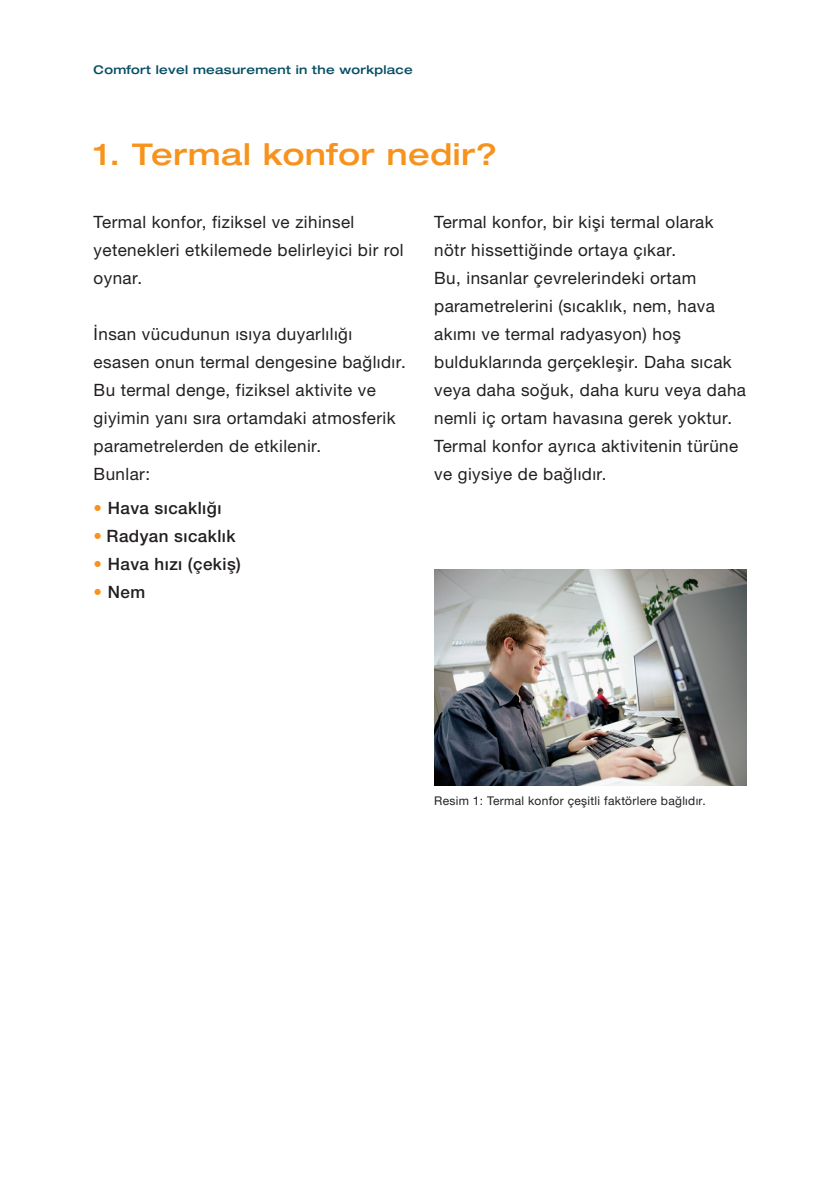
<style>
.page{position:relative;width:840px;height:1191px;background:#fff}
.page>*{position:absolute;margin:0;border:0;box-sizing:border-box;transform-origin:0 0}
.Headline{font:500 expanded 30px "Helvetica Neue LTW1 G";letter-spacing:.025em;color:#f7931d}
.t1{font:17px/28px "Helvetica Neue LTW1 G";letter-spacing:.025em;color:#231f20}
.t2{font:500 17px "Helvetica Neue LTW1 G";letter-spacing:.025em;color:#231f20}
.Copy_7_pt{font:12px "Helvetica Neue LTW1 G";letter-spacing:.025em;color:#231f20}
.t3{font:500 expanded 12px "Helvetica Neue LTW1 G";letter-spacing:.025em;color:#074f64}
.s1{font-weight:400;color:#f7931d}
</style>
<div class="page">
<img style="left:434px;top:570px;width:312px;height:215px">
<p class="t3" style="left:94px;top:62px;width:320px">Comfort level measurement in the workplace</p>
<p class="Headline" style="left:94px;top:135px;width:405px">1. Termal konfor nedir?</p>
<p class="t1" style="left:94px;top:208px;width:311px">Termal konfor, fiziksel ve zihinsel yetenekleri etkilemede belirleyici bir rol oynar.</p>
<p class="t1" style="left:94px;top:320px;width:313px">İnsan vücudunun ısıya duyarlılığı esasen onun termal dengesine bağlıdır.<br>Bu termal denge, fiziksel aktivite ve giyimin yanı sıra ortamdaki atmosferik parametrelerden de etkilenir.<br>Bunlar:</p>
<p class="t2" style="left:94px;top:497px;width:129px"><span class="s1">•</span> Hava sıcaklığı</p>
<p class="t2" style="left:94px;top:525px;width:143px"><span class="s1">•</span> Radyan sıcaklık</p>
<p class="t2" style="left:94px;top:553px;width:149px"><span class="s1">•</span> Hava hızı (çekiş)</p>
<p class="t2" style="left:94px;top:581px;width:53px"><span class="s1">•</span> Nem</p>
<p class="t1" style="left:434px;top:208px;width:313px">Termal konfor, bir kişi termal olarak nötr hissettiğinde ortaya çıkar.<br>Bu, insanlar çevrelerindeki ortam parametrelerini (sıcaklık, nem, hava akımı ve termal radyasyon) hoş bulduklarında gerçekleşir. Daha sıcak veya daha soğuk, daha kuru veya daha nemli iç ortam havasına gerek yoktur.<br>Termal konfor ayrıca aktivitenin türüne ve giysiye de bağlıdır.</p>
<p class="Copy_7_pt" style="left:434px;top:793px;width:273px">Resim 1: Termal konfor çeşitli faktörlere bağlıdır.</p>
</div>
